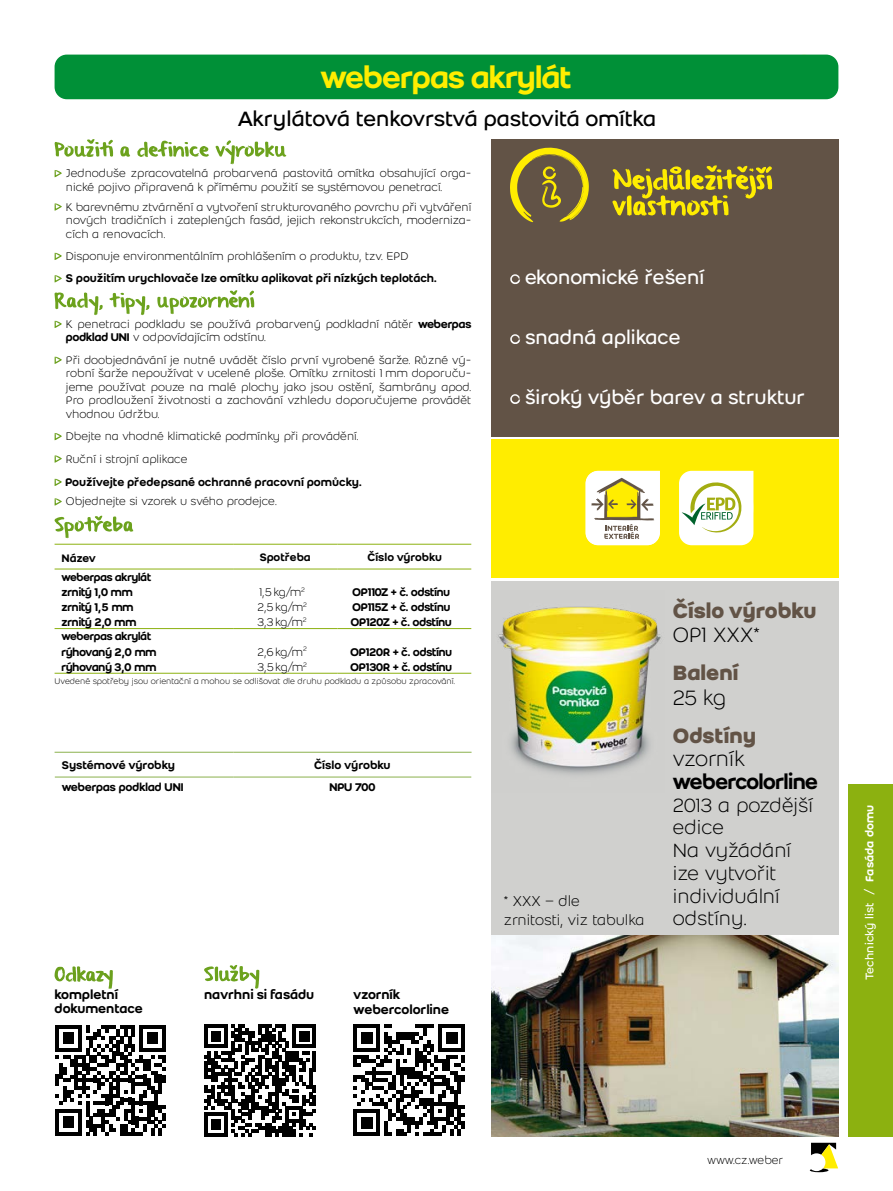
<style>
.page{position:relative;width:893px;height:1191px;background:#fff}
.page>*{position:absolute;margin:0;border:0;box-sizing:border-box;transform-origin:0 0}
.t1{font:33.07px "Weber Name";color:#ffed00}
.t2{font:22.75px "Weber";letter-spacing:-.01em;color:#000}
.t3{font:700 22.75px "Weber";color:#625346}
.t4{font:300 22.75px "Weber";letter-spacing:-.005em;color:#000}
.t5{font:22.75px "Weber Name";color:#000}
.t6{font:300 21px/22.8px "Weber";color:#000}
.t7{font:21px "Weber";color:#fff}
.t8{font:300 15.75px/18.9px "Weber";color:#000}
.t9{font:500 14px/14.3px "Weber";letter-spacing:-.005em;color:#000}
.t10{font:300 12.25px/13.5px "Weber";color:#000}
.t11{font:12.25px "Weber Name";color:#000}
.t12{font:500 12.25px "Weber";color:#000}
.t13{font:12.25px "Weber";letter-spacing:.01em;color:#fff}
.t14{font:11.9px "Weber Name";color:#000}
.t15{font:500 11.9px "Weber";color:#000}
.t16{font:300 8.92px "Weber";color:#000}
.s1{font-family:"Weber Name";font-weight:400}
.s2{font-weight:500}
</style>
<div class="page">
<div style="left:848px;top:784px;width:45px;height:352px;background:#8cb110"></div>
<div style="left:491px;top:139px;width:347px;height:298px;background:#625346"></div>
<div style="left:491px;top:580px;width:347px;height:355px;background:#d0d0ce"></div>
<div style="left:491px;top:439px;width:347px;height:139px;background:#ffed00"></div>
<svg style="left:510px;top:148px;width:79px;height:74px"></svg>
<svg style="left:612px;top:165px;width:160px;height:51px"></svg>
<svg style="left:810px;top:1142px;width:28px;height:30px"></svg>
<div style="left:55px;top:55px;width:783px;height:44px;background:#009037;border-radius:12px"></div>
<svg style="left:55px;top:139px;width:232px;height:25px"></svg>
<svg style="left:55px;top:170px;width:7px;height:7px"></svg>
<svg style="left:55px;top:203px;width:7px;height:8px"></svg>
<svg style="left:55px;top:253px;width:7px;height:7px"></svg>
<svg style="left:55px;top:275px;width:7px;height:7px"></svg>
<svg style="left:55px;top:290px;width:199px;height:25px"></svg>
<svg style="left:55px;top:321px;width:7px;height:7px"></svg>
<svg style="left:55px;top:356px;width:7px;height:8px"></svg>
<svg style="left:55px;top:433px;width:7px;height:7px"></svg>
<svg style="left:55px;top:455px;width:7px;height:8px"></svg>
<svg style="left:55px;top:478px;width:7px;height:8px"></svg>
<svg style="left:55px;top:498px;width:7px;height:7px"></svg>
<svg style="left:55px;top:516px;width:78px;height:22px"></svg>
<img style="left:491px;top:935px;width:347px;height:201px">
<svg style="left:585px;top:471px;width:75px;height:74px"></svg>
<svg style="left:679px;top:471px;width:74px;height:74px;background:#ecf0d9"></svg>
<img style="left:498px;top:606px;width:163px;height:169px">
<svg style="left:353px;top:1024px;width:112px;height:112px"></svg>
<svg style="left:55px;top:1025px;width:111px;height:110px"></svg>
<svg style="left:55px;top:569px;width:416px;height:104px"></svg>
<hr style="left:55px;top:583px;width:178px;height:2px;background:#fff">
<hr style="left:233px;top:583px;width:104px;height:2px;background:#fff">
<hr style="left:337px;top:583px;width:134px;height:2px;background:#fff">
<hr style="left:55px;top:598px;width:178px;height:1px;background:#fff">
<hr style="left:233px;top:598px;width:104px;height:1px;background:#fff">
<hr style="left:337px;top:598px;width:134px;height:1px;background:#fff">
<hr style="left:55px;top:613px;width:178px;height:1px;background:#fff">
<hr style="left:233px;top:613px;width:104px;height:1px;background:#fff">
<svg style="left:232px;top:585px;width:2px;height:43px"></svg>
<hr style="left:337px;top:613px;width:134px;height:1px;background:#fff">
<svg style="left:336px;top:585px;width:2px;height:43px"></svg>
<hr style="left:55px;top:642px;width:178px;height:2px;background:#fff">
<hr style="left:233px;top:642px;width:104px;height:2px;background:#fff">
<hr style="left:337px;top:642px;width:134px;height:2px;background:#fff">
<hr style="left:55px;top:657px;width:178px;height:2px;background:#fff">
<hr style="left:233px;top:657px;width:104px;height:2px;background:#fff">
<svg style="left:232px;top:644px;width:2px;height:29px"></svg>
<hr style="left:337px;top:657px;width:134px;height:2px;background:#fff">
<svg style="left:336px;top:644px;width:2px;height:29px"></svg>
<hr style="left:55px;top:544px;width:178px;height:1px;background:#8cb110">
<hr style="left:233px;top:544px;width:104px;height:1px;background:#8cb110">
<hr style="left:337px;top:544px;width:134px;height:1px;background:#8cb110">
<hr style="left:55px;top:568px;width:178px;height:1px;background:#8cb110">
<hr style="left:233px;top:568px;width:104px;height:1px;background:#8cb110">
<hr style="left:337px;top:568px;width:134px;height:1px;background:#8cb110">
<hr style="left:55px;top:628px;width:178px;height:1px;background:#8cb110">
<hr style="left:233px;top:628px;width:104px;height:1px;background:#8cb110">
<hr style="left:337px;top:628px;width:134px;height:1px;background:#8cb110">
<hr style="left:55px;top:673px;width:178px;height:1px;background:#8cb110">
<hr style="left:233px;top:673px;width:104px;height:1px;background:#8cb110">
<hr style="left:337px;top:673px;width:134px;height:1px;background:#8cb110">
<hr style="left:55px;top:752px;width:178px;height:1px;background:#8bb14d">
<hr style="left:233px;top:752px;width:239px;height:1px;background:#8bb14d">
<hr style="left:55px;top:776px;width:178px;height:1px;background:#8bb14d">
<hr style="left:233px;top:776px;width:238px;height:1px;background:#8bb14d">
<svg style="left:510px;top:274px;width:10px;height:10px"></svg>
<svg style="left:510px;top:334px;width:10px;height:10px"></svg>
<svg style="left:510px;top:394px;width:10px;height:10px"></svg>
<svg style="left:204px;top:1024px;width:112px;height:112px"></svg>
<svg style="left:204px;top:965px;width:55px;height:23px"></svg>
<svg style="left:55px;top:966px;width:58px;height:23px"></svg>
<h1 class="t1" style="left:321px;top:58px;width:252px">weberpas akrylát</h1>
<h2 class="t2" style="left:237px;top:106px;width:420px">Akrylátová tenkovrstvá pastovitá omítka</h2>
<p class="t10" style="left:66px;top:167px;width:407px">Jednoduše zpracovatelná probarvená pastovitá omítka obsahující orga‑ nické pojivo připravená k přímému použití se systémovou penetrací.</p>
<p class="t10" style="left:66px;top:200px;width:407px;text-align:justify">K barevnému ztvárnění a vytvoření strukturovaného povrchu při vytváření nových tradičních i zateplených fasád, jejich rekonstrukcích, moderniza‑ cích a renovacích.</p>
<p class="t10" style="left:66px;top:249px;width:344px">Disponuje environmentálním prohlášením o produktu, tzv. EPD</p>
<p class="t12" style="left:66px;top:271px;width:372px">S použitím urychlovače lze omítku aplikovat při nízkých teplotách.</p>
<p class="t10" style="left:66px;top:317px;width:407px">K penetraci podkladu se používá probarvený podkladní nátěr <span class="s1">weberpas podklad UNI</span> v odpovídajícím odstínu.</p>
<p class="t10" style="left:66px;top:353px;width:407px;text-align:justify">Při doobjednávání je nutné uvádět číslo první vyrobené šarže. Různé vý‑ robní šarže nepoužívat v ucelené ploše. Omítku zrnitosti 1 mm doporuču‑ jeme používat pouze na malé plochy jako jsou ostění, šambrány apod.<br>Pro prodloužení životnosti a zachování vzhledu doporučujeme provádět vhodnou údržbu.</p>
<p class="t10" style="left:66px;top:425px;width:294px;line-height:22.4px">Dbejte na vhodné klimatické podmínky při provádění.<br>Ruční i strojní aplikace</p>
<p class="t12" style="left:65px;top:474px;width:298px">Používejte předepsané ochranné pracovní pomůcky.</p>
<p class="t10" style="left:66px;top:495px;width:212px">Objednejte si vzorek u svého prodejce.</p>
<p class="t15" style="left:62px;top:550px;width:36px">Název</p>
<p class="t15" style="left:260px;top:550px;width:53px">Spotřeba</p>
<p class="t15" style="left:368px;top:550px;width:76px">Číslo výrobku</p>
<p class="t14" style="left:62px;top:570px;width:91px">weberpas akrylát</p>
<p class="t11" style="left:62px;top:585px;width:73px">zrnitý 1,0 mm</p>
<p class="t10" style="left:259px;top:585px;width:47px">1,5kg/m<sup>2</sup></p>
<p class="t11" style="left:352px;top:585px;width:99px">OP110Z + č. odstínu</p>
<p class="t11" style="left:62px;top:599px;width:74px">zrnitý 1,5 mm</p>
<p class="t10" style="left:258px;top:600px;width:51px">2,5kg/m<sup>2</sup></p>
<p class="t11" style="left:352px;top:599px;width:99px">OP115Z + č. odstínu</p>
<p class="t11" style="left:62px;top:615px;width:76px">zrnitý 2,0 mm</p>
<p class="t14" style="left:62px;top:629px;width:91px">weberpas akrylát</p>
<p class="t10" style="left:258px;top:615px;width:51px">3,3kg/m<sup>2</sup></p>
<p class="t11" style="left:351px;top:615px;width:102px">OP120Z + č. odstínu</p>
<p class="t11" style="left:62px;top:644px;width:97px">rýhovaný 2,0 mm</p>
<p class="t10" style="left:258px;top:645px;width:51px">2,6kg/m<sup>2</sup></p>
<p class="t11" style="left:351px;top:644px;width:103px">OP120R + č. odstínu</p>
<p class="t11" style="left:62px;top:659px;width:96px">rýhovaný 3,0 mm</p>
<p class="t10" style="left:257px;top:660px;width:51px">3,5kg/m<sup>2</sup></p>
<p class="t11" style="left:350px;top:659px;width:103px">OP130R + č. odstínu</p>
<p class="t16" style="left:55px;top:676px;width:402px">Uvedené spotřeby jsou orientační a mohou se odlišovat dle druhu podkladu a způsobu zpracování.</p>
<p class="t12" style="left:62px;top:758px;width:115px">Systémové výrobky</p>
<p class="t12" style="left:314px;top:758px;width:78px">Číslo výrobku</p>
<p class="t11" style="left:62px;top:780px;width:123px">weberpas podklad UNI</p>
<p class="t11" style="left:329px;top:780px;width:47px">NPU 700</p>
<p class="t9" style="left:55px;top:987px;width:90px">kompletní dokumentace</p>
<p class="t9" style="left:204px;top:987px;width:112px">navrhni si fasádu</p>
<p class="t9" style="left:353px;top:987px;width:97px">vzorník webercolorline</p>
<h3 class="t7" style="left:525px;top:265px;width:181px">ekonomické řešení</h3>
<h3 class="t7" style="left:525px;top:325px;width:157px">snadná aplikace</h3>
<h3 class="t7" style="left:525px;top:385px;width:281px">široký výběr barev a struktur</h3>
<p class="t8" style="left:504px;top:892px;width:142px">* XXX – dle<br>zrnitosti, viz tabulka</p>
<h2 class="t3" style="left:673px;top:596px;width:145px">Číslo výrobku</h2>
<h2 class="t4" style="left:673px;top:622px;width:89px">OP1 XXX*</h2>
<h2 class="t3" style="left:673px;top:659px;width:67px">Balení</h2>
<h2 class="t4" style="left:673px;top:685px;width:55px">25 kg</h2>
<h2 class="t3" style="left:673px;top:722px;width:85px">Odstíny</h2>
<h2 class="t4" style="left:673px;top:746px;width:73px">vzorník</h2>
<h2 class="t5" style="left:673px;top:768px;width:146px">webercolorline</h2>
<h3 class="t6" style="left:673px;top:793px;width:142px">2013 a pozdější edice<br>Na vyžádání ize vytvořit individuální odstíny.</h3>
<p class="t13" style="left:863px;top:980px;width:177px;rotate:-90deg">Technický list / <span class="s2">Fasáda domu</span></p>
<p class="t10" style="left:707px;top:1153px;width:78px">www.cz.weber</p>
</div>
